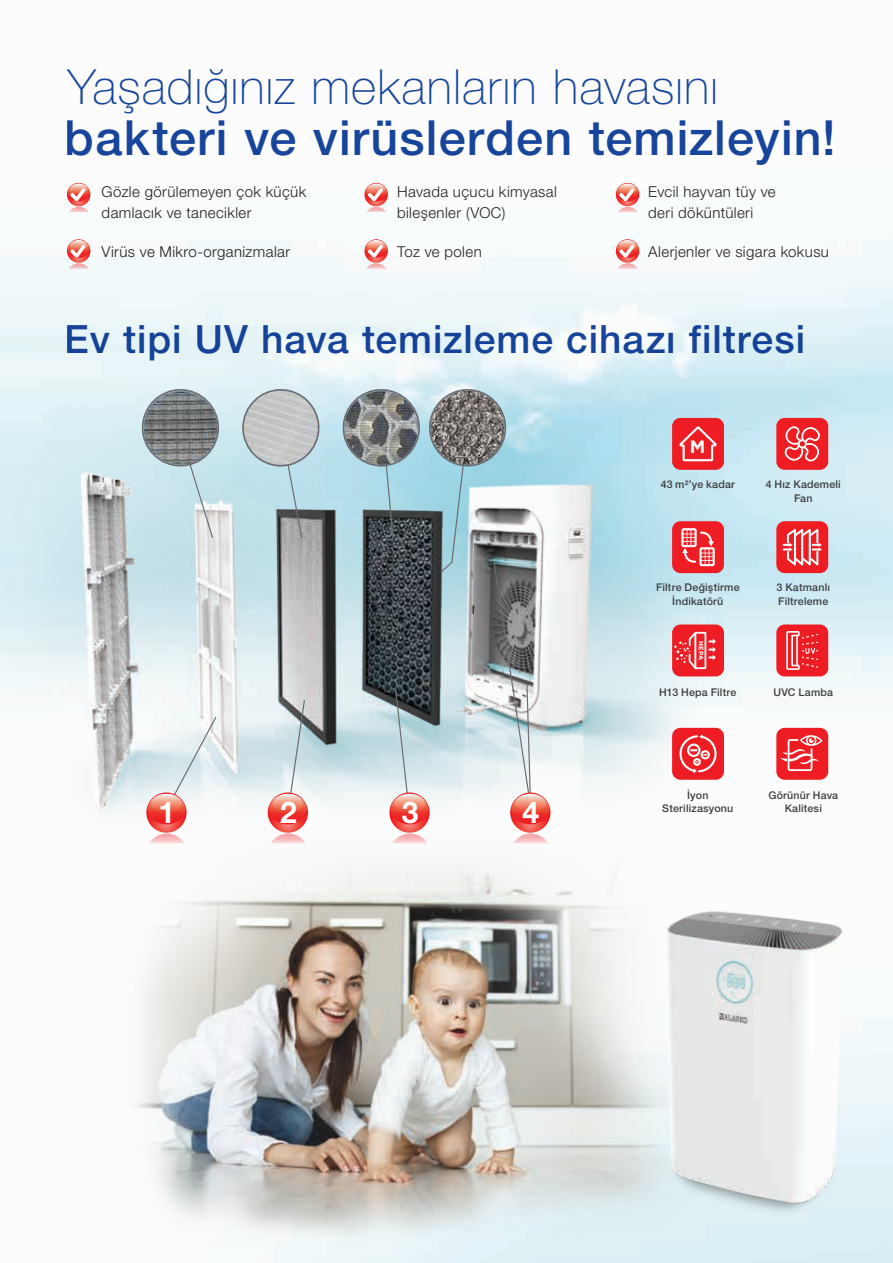
<style>
.page{position:relative;width:893px;height:1263px;background:#fff}
.page>*{position:absolute;margin:0;border:0;box-sizing:border-box;transform-origin:0 0}
.t1{font:500 48.45px "Helvetica Neue LT Pro";letter-spacing:.025em;color:#18469d}
.t2{font:100 48.45px "Helvetica Neue LT Pro";letter-spacing:.02em;color:#18469d}
.t3{font:500 39px "Helvetica Neue LT Pro";letter-spacing:.025em;color:#18469d}
.t4{font:700 30px "Helvetica Neue LT Pro";color:#fff}
.t5{font:700 17.85px "Gotham X";color:#fff}
.t6{font:300 15px/21px "Helvetica Neue LT Pro";letter-spacing:.025em;color:#231f20}
.t7{font:500 10.65px/14.1px "Helvetica Neue LT Pro";letter-spacing:.02em;color:#3e3e3f;text-align:center}
.t8{font:700 6.45px "Gotham X";color:#fff}
</style>
<div class="page">
<img style="left:0;top:182px;width:893px;height:1081px">
<img style="left:52px;top:802px;width:674px;height:461px">
<img style="left:616px;top:866px;width:277px;height:380px">
<img style="left:0;top:300px;width:699px;height:579px">
<svg style="left:67px;top:183px;width:23px;height:23px"></svg>
<svg style="left:69px;top:207px;width:20px;height:5px"></svg>
<svg style="left:68px;top:184px;width:22px;height:18px"></svg>
<svg style="left:364px;top:183px;width:24px;height:23px"></svg>
<svg style="left:366px;top:207px;width:21px;height:5px"></svg>
<svg style="left:365px;top:184px;width:22px;height:18px"></svg>
<svg style="left:616px;top:183px;width:23px;height:23px"></svg>
<svg style="left:617px;top:207px;width:21px;height:6px"></svg>
<svg style="left:617px;top:184px;width:21px;height:18px"></svg>
<svg style="left:67px;top:239px;width:23px;height:24px"></svg>
<svg style="left:69px;top:263px;width:20px;height:5px"></svg>
<svg style="left:68px;top:240px;width:22px;height:19px"></svg>
<svg style="left:364px;top:239px;width:24px;height:24px"></svg>
<svg style="left:366px;top:263px;width:21px;height:5px"></svg>
<svg style="left:365px;top:240px;width:22px;height:19px"></svg>
<svg style="left:616px;top:239px;width:23px;height:24px"></svg>
<svg style="left:617px;top:263px;width:21px;height:6px"></svg>
<svg style="left:617px;top:240px;width:21px;height:19px"></svg>
<div style="left:672px;top:624px;width:52px;height:52px;background:#ee1d23;border-radius:8px"></div>
<svg style="left:674px;top:632px;width:42px;height:37px"></svg>
<div style="left:776px;top:624px;width:52px;height:52px;background:#ee1d23;border-radius:8px"></div>
<svg style="left:786px;top:631px;width:32px;height:39px"></svg>
<div style="left:776px;top:521px;width:52px;height:52px;background:#ee1d23;border-radius:8px"></div>
<svg style="left:783px;top:529px;width:39px;height:36px"></svg>
<div style="left:672px;top:521px;width:52px;height:52px;background:#ee1d23;border-radius:8px"></div>
<svg style="left:681px;top:528px;width:34px;height:38px"></svg>
<div style="left:776px;top:728px;width:52px;height:52px;background:#ee1d23;border-radius:8px"></div>
<svg style="left:780px;top:735px;width:42px;height:36px"></svg>
<div style="left:672px;top:728px;width:52px;height:52px;background:#ee1d23;border-radius:8px"></div>
<svg style="left:679px;top:734px;width:38px;height:39px"></svg>
<div style="left:672px;top:418px;width:52px;height:52px;background:#ee1d23;border-radius:8px"></div>
<svg style="left:679px;top:426px;width:38px;height:35px"></svg>
<div style="left:776px;top:418px;width:52px;height:52px;background:#ee1d23;border-radius:8px"></div>
<svg style="left:784px;top:426px;width:36px;height:36px"></svg>
<svg style="left:382px;top:464px;width:12px;height:75px"></svg>
<svg style="left:280px;top:458px;width:23px;height:81px;background:#a3b8bf"></svg>
<svg style="left:178px;top:444px;width:36px;height:95px;background:#c8dde3"></svg>
<img style="left:144px;top:391px;width:73px;height:74px;border-radius:37px">
<div style="left:142px;top:389px;width:77px;height:77px;border:2px solid #6c6d70;border-radius:50%"></div>
<img style="left:244px;top:391px;width:74px;height:74px;border-radius:37px">
<div style="left:242px;top:389px;width:77px;height:77px;border:2px solid #6c6d70;border-radius:50%"></div>
<img style="left:344px;top:391px;width:74px;height:74px;border-radius:37px">
<div style="left:343px;top:389px;width:77px;height:77px;border:2px solid #6c6d70;border-radius:50%"></div>
<svg style="left:146px;top:792px;width:41px;height:41px"></svg>
<svg style="left:149px;top:833px;width:35px;height:10px"></svg>
<svg style="left:148px;top:715px;width:70px;height:111px"></svg>
<svg style="left:268px;top:792px;width:40px;height:41px"></svg>
<svg style="left:271px;top:833px;width:35px;height:10px"></svg>
<svg style="left:269px;top:699px;width:38px;height:127px;background:#d5bdbd"></svg>
<svg style="left:389px;top:792px;width:41px;height:41px"></svg>
<svg style="left:392px;top:833px;width:36px;height:10px"></svg>
<svg style="left:391px;top:689px;width:37px;height:137px;background:#b5a3a4"></svg>
<svg style="left:510px;top:792px;width:40px;height:41px"></svg>
<svg style="left:513px;top:833px;width:35px;height:10px"></svg>
<svg style="left:493px;top:561px;width:56px;height:265px"></svg>
<svg style="left:439px;top:452px;width:30px;height:122px;background:#96c6d3"></svg>
<img style="left:431px;top:391px;width:73px;height:74px;border-radius:37px">
<div style="left:429px;top:389px;width:77px;height:77px;border:2px solid #6c6d70;border-radius:50%"></div>
<h1 class="t2" style="left:68px;top:58px;width:652px">Yaşadığınız mekanların havasını</h1>
<h1 class="t1" style="left:65px;top:109px;width:772px">bakteri ve virüslerden temizleyin!</h1>
<p class="t6" style="left:102px;top:181px;width:206px">Gözle görülemeyen çok küçük damlacık ve tanecikler</p>
<p class="t6" style="left:102px;top:241px;width:190px">Virüs ve Mikro-organizmalar</p>
<p class="t6" style="left:397px;top:181px;width:161px">Havada uçucu kimyasal bileşenler (VOC)</p>
<p class="t6" style="left:397px;top:241px;width:86px">Toz ve polen</p>
<p class="t6" style="left:648px;top:181px;width:129px">Evcil hayvan tüy ve deri döküntüleri</p>
<p class="t6" style="left:648px;top:241px;width:182px">Alerjenler ve sigara kokusu</p>
<h2 class="t3" style="left:65px;top:315px;width:742px">Ev tipi UV hava temizleme cihazı filtresi</h2>
<p class="t5" style="left:690px;top:436px;width:17px">M</p>
<p class="t7" style="left:661px;top:477px;width:76px">43 m²’ye kadar</p>
<p class="t7" style="left:766px;top:477px;width:77px">4 Hız Kademeli<br>Fan</p>
<p class="t7" style="left:656px;top:580px;width:85px">Filtre Değiştirme<br>İndikatörü</p>
<p class="t7" style="left:777px;top:580px;width:55px;text-align:left">3 Katmanlı<br>Filtreleme</p>
<p class="t8" style="left:705px;top:641px;width:20px;rotate:90deg">HEPA</p>
<h3 class="t4" style="left:159px;top:793px;width:18px">1</h3>
<h3 class="t4" style="left:280px;top:793px;width:18px">2</h3>
<h3 class="t4" style="left:402px;top:793px;width:18px">3</h3>
<h3 class="t4" style="left:523px;top:793px;width:18px">4</h3>
<p class="t7" style="left:659px;top:685px;width:79px">H13 Hepa Filtre</p>
<p class="t7" style="left:773px;top:685px;width:61px">UVC Lamba</p>
<p class="t7" style="left:662px;top:788px;width:73px;line-height:12.8px">İyon<br>Sterilizasyonu</p>
<p class="t7" style="left:768px;top:788px;width:71px;line-height:12.8px">Görünür Hava<br>Kalitesi</p>
</div>
